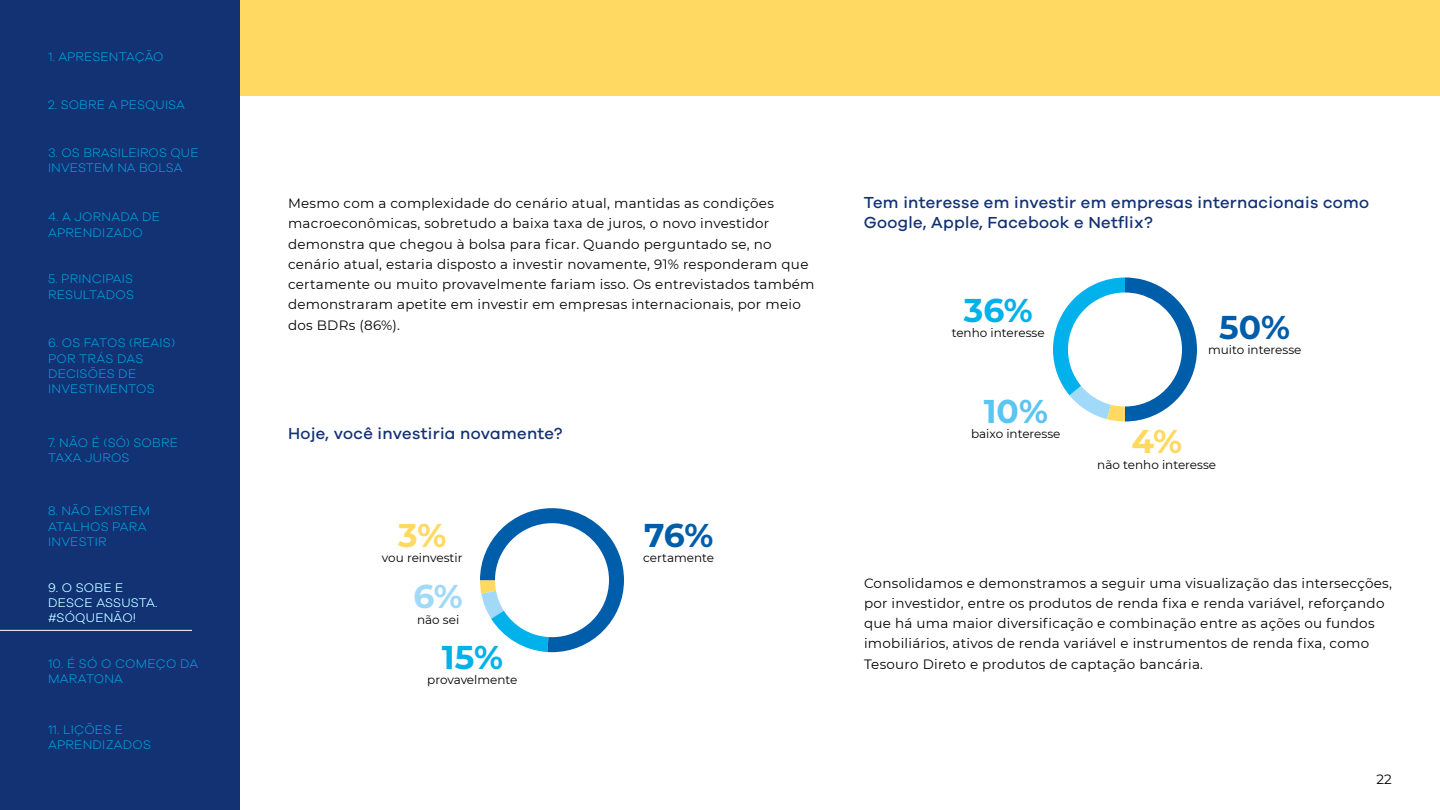
<style>
.page{position:relative;width:1440px;height:810px;background:#fff}
.page>*{position:absolute;margin:0;border:0;box-sizing:border-box;transform-origin:0 0}
.t1{font:700 33px "Montserrat";color:#005da9}
.t2{font:700 33px "Montserrat";color:#00b1eb}
.t3{font:700 33px "Montserrat";color:#ffd962}
.t4{font:700 33px "Montserrat";color:#5bc5f2}
.t5{font:700 33px "Montserrat";color:#a1daf8}
.t6{font:500 16.5px/19.8px "Galano Grotesque";letter-spacing:.02em;color:#123274}
.t7{font:13.5px/20.2px "Montserrat";letter-spacing:.02em;color:#000}
.t8{font:300 12.75px/15.3px "Galano Grotesque";letter-spacing:.02em;color:#00b1eb}
.t9{font:300 12.75px/15.3px "Galano Grotesque";letter-spacing:.02em;color:#fff}
.t10{font:12px "Montserrat";color:#000}
</style>
<div class="page">
<div style="left:0;top:0;width:240px;height:810px;background:#123274"></div>
<div style="left:240px;top:0;width:1200px;height:96px;background:#ffd962"></div>
<svg style="left:480px;top:508px;width:144px;height:144px"></svg>
<svg style="left:1053px;top:277px;width:144px;height:144px"></svg>
<hr style="left:0;top:630px;width:192px;height:1px;background:#fff">
<p class="t8" style="left:48px;top:49px;width:117px">1. APRESENTAÇÃO</p>
<p class="t8" style="left:48px;top:97px;width:139px">2. SOBRE A PESQUISA</p>
<p class="t8" style="left:48px;top:145px;width:152px">3. OS BRASILEIROS QUE<br>INVESTEM NA BOLSA</p>
<p class="t8" style="left:48px;top:209px;width:114px">4. A JORNADA DE<br>APRENDIZADO</p>
<p class="t8" style="left:48px;top:271px;width:88px">5. PRINCIPAIS<br>RESULTADOS</p>
<p class="t8" style="left:48px;top:335px;width:129px">6. OS FATOS (REAIS)<br>POR TRÁS DAS<br>DECISÕES DE<br>INVESTIMENTOS</p>
<p class="t8" style="left:48px;top:435px;width:131px">7. NÃO É (SÓ) SOBRE<br>TAXA JUROS</p>
<p class="t8" style="left:48px;top:503px;width:104px">8. NÃO EXISTEM<br>ATALHOS PARA<br>INVESTIR</p>
<p class="t9" style="left:48px;top:579px;width:111px">9. O SOBE E<br>DESCE ASSUSTA. #SÓQUENÃO!</p>
<p class="t8" style="left:48px;top:656px;width:152px">10. É SÓ O COMEÇO DA<br>MARATONA</p>
<p class="t8" style="left:48px;top:722px;width:105px">11. LIÇÕES E<br>APRENDIZADOS</p>
<p class="t7" style="left:288px;top:193px;width:528px">Mesmo com a complexidade do cenário atual, mantidas as condições macroeconômicas, sobretudo a baixa taxa de juros, o novo investidor demonstra que chegou à bolsa para ficar. Quando perguntado se, no cenário atual, estaria disposto a investir novamente, 91% responderam que certamente ou muito provavelmente fariam isso. Os entrevistados também demonstraram apetite em investir em empresas internacionais, por meio dos BDRs (86%).</p>
<p class="t6" style="left:288px;top:423px;width:276px">Hoje, você investiria novamente?</p>
<h1 class="t3" style="left:398px;top:511px;width:50px">3%</h1>
<p class="t10" style="left:382px;top:550px;width:82px">vou reinvestir</p>
<h1 class="t5" style="left:414px;top:573px;width:51px">6%</h1>
<p class="t10" style="left:417px;top:611px;width:44px">não sei</p>
<h1 class="t2" style="left:442px;top:633px;width:63px">15%</h1>
<p class="t10" style="left:427px;top:672px;width:92px">provavelmente</p>
<h1 class="t1" style="left:644px;top:511px;width:71px">76%</h1>
<p class="t10" style="left:643px;top:550px;width:72px">certamente</p>
<p class="t6" style="left:864px;top:192px;width:507px">Tem interesse em investir em empresas internacionais como<br>Google, Apple, Facebook e Netflix?</p>
<h1 class="t2" style="left:964px;top:286px;width:70px">36%</h1>
<p class="t10" style="left:952px;top:325px;width:94px">tenho interesse</p>
<h1 class="t4" style="left:984px;top:387px;width:66px">10%</h1>
<p class="t10" style="left:971px;top:426px;width:91px">baixo interesse</p>
<h1 class="t1" style="left:1219px;top:303px;width:72px">50%</h1>
<p class="t10" style="left:1208px;top:342px;width:95px">muito interesse</p>
<h1 class="t3" style="left:1131px;top:418px;width:52px">4%</h1>
<p class="t10" style="left:1097px;top:456px;width:120px">não tenho interesse</p>
<p class="t7" style="left:864px;top:572px;width:530px">Consolidamos e demonstramos a seguir uma visualização das intersecções, por investidor, entre os produtos de renda fixa e renda variável, reforçando que há uma maior diversificação e combinação entre as ações ou fundos imobiliários, ativos de renda variável e instrumentos de renda fixa, como Tesouro Direto e produtos de captação bancária.</p>
<p class="t7" style="left:1377px;top:768px;width:17px">22</p>
</div>
